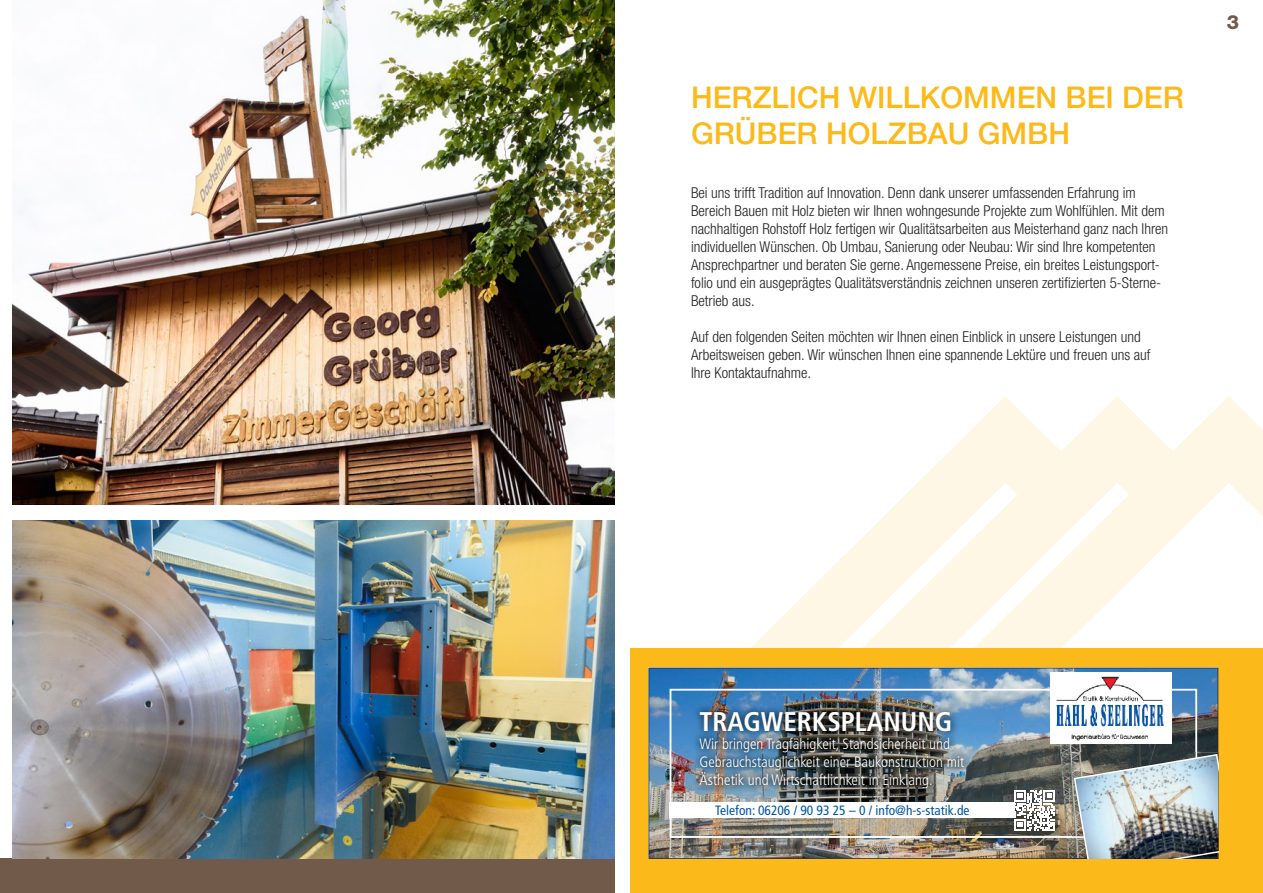
<style>
.page{position:relative;width:1263px;height:893px;background:#fff}
.page>*{position:absolute;margin:0;border:0;box-sizing:border-box;transform-origin:0 0}
.HEADLINE{font:500 30px "Helvetica Neue LT Std";color:#fcba1a}
.t1{font:700 condensed 27px "Frutiger LT Std";color:#fff}
.t2{font:800 19.5px "Helvetica Neue LT Std";color:#715a49}
.BODY{font:300 condensed 15px/18px "Helvetica Neue LT Std";color:#231f20}
.t3{font:300 condensed 15px/18px "Frutiger LT Std";color:#fff}
.t4{font:condensed 13.5px "Frutiger LT Std";color:#0155a3}
</style>
<div class="page">
<svg style="left:751px;top:396px;width:512px;height:252px"></svg>
<img style="left:13px;top:0;width:601px;height:504px">
<div style="left:630px;top:648px;width:633px;height:245px;background:#fcba1a"></div>
<div style="left:0;top:859px;width:614px;height:34px;background:#715a49"></div>
<img style="left:13px;top:520px;width:601px;height:339px">
<img style="left:648px;top:668px;width:570px;height:191px">
<img style="left:670px;top:689px;width:527px;height:149px">
<img style="left:1073px;top:753px;width:145px;height:106px">
<img style="left:692px;top:704px;width:280px;height:92px">
<img style="left:1050px;top:672px;width:121px;height:71px">
<svg style="left:1014px;top:790px;width:41px;height:41px"></svg>
<div style="left:670px;top:803px;width:345px;height:15px;background:#fff"></div>
<p class="HEADLINE" style="left:691px;top:79px;width:494px">HERZLICH WILLKOMMEN BEI DER</p>
<p class="HEADLINE" style="left:691px;top:115px;width:380px">GRÜBER HOLZBAU GMBH</p>
<p class="BODY" style="left:691px;top:184px;width:479px">Bei uns trifft Tradition auf Innovation. Denn dank unserer umfassenden Erfahrung im Bereich Bauen mit Holz bieten wir Ihnen wohngesunde Projekte zum Wohlfühlen. Mit dem nachhaltigen Rohstoff Holz fertigen wir Qualitätsarbeiten aus Meisterhand ganz nach Ihren individuellen Wünschen. Ob Umbau, Sanierung oder Neubau: Wir sind Ihre kompetenten Ansprechpartner und beraten Sie gerne. Angemessene Preise, ein breites Leistungsport&shy;folio und ein ausgeprägtes Qualitätsverständnis zeichnen unseren zertifizierten 5-Sterne-Betrieb aus.</p>
<p class="BODY" style="left:691px;top:328px;width:461px">Auf den folgenden Seiten möchten wir Ihnen einen Einblick in unsere Leistungen und<br>Arbeitsweisen geben. Wir wünschen Ihnen eine spannende Lektüre und freuen uns auf<br>Ihre Kontaktaufnahme.</p>
<h3 class="t2" style="left:1227px;top:11px;width:14px">3</h3>
<p class="t1" style="left:699px;top:705px;width:254px">TRAGWERKSPLANUNG</p>
<p class="t3" style="left:699px;top:735px;width:266px">Wir bringen Tragfähigkeit, Standsicherheit und<br>Gebrauchstauglichkeit einer Baukonstruktion mit<br>Ästhetik und Wirtschaftlichkeit in Einklang.</p>
<p class="t4" style="left:715px;top:803px;width:256px">Telefon: 06206 / 90 93 25 – 0 / info@h-s-statik.de</p>
</div>
